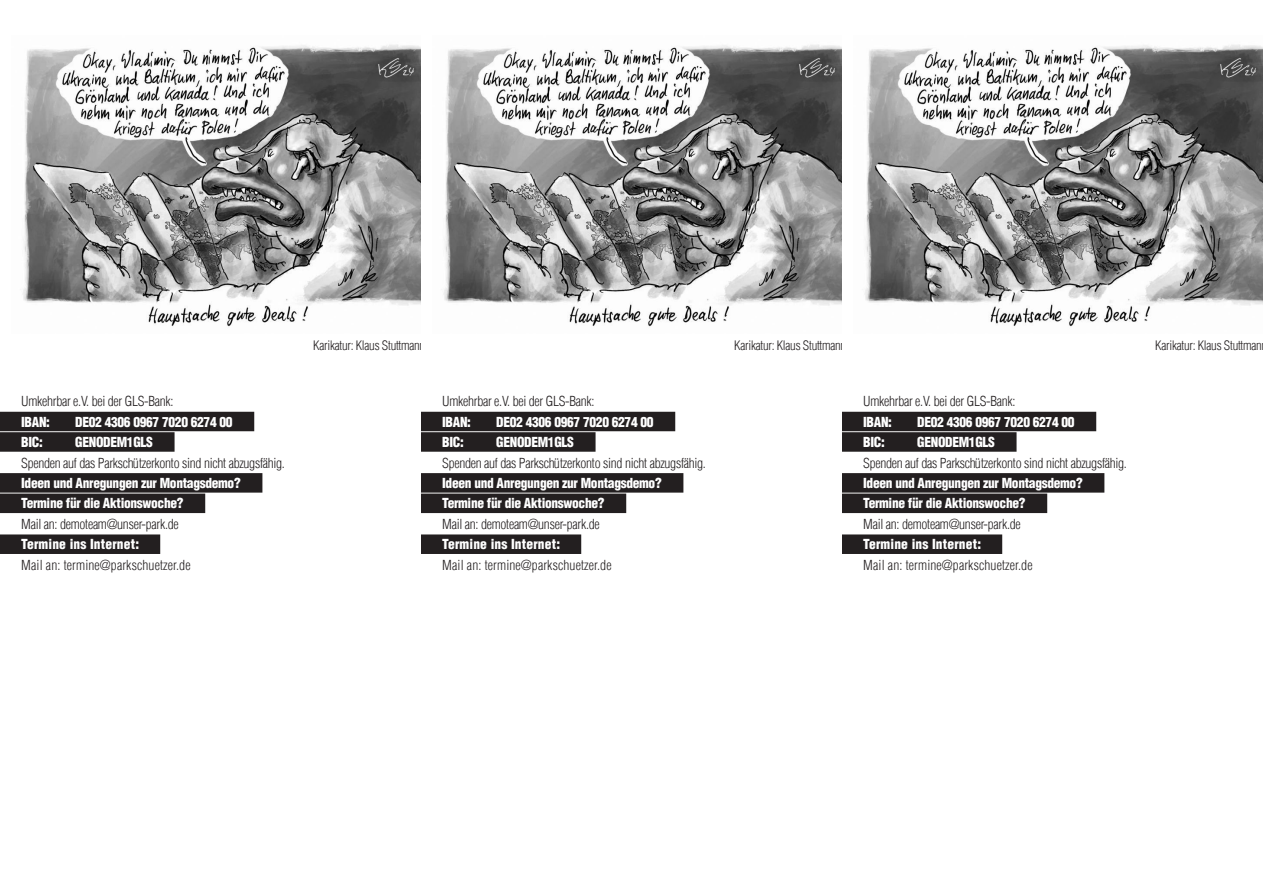
<style>
.page{position:relative;width:1263px;height:893px;background:#fff}
.page>*{position:absolute;margin:0;border:0;box-sizing:border-box;transform-origin:0 0}
.t1{font:13.5px/20.4px "Switzerland Cond Light Plain";letter-spacing:-.02em;color:#231f20}
.t2{font:13.5px "Switzerland Cond Black Plain";letter-spacing:-.025em;color:#fff}
.t3{font:12.75px "Switzerland Cond Light Plain";letter-spacing:-.02em;color:#231f20}
.s1{font-family:"Switzerland Cond Black Plain";color:#fff}
</style>
<div class="page">
<img style="left:22px;top:44px;width:399px;height:283px">
<div style="left:0;top:412px;width:254px;height:19px;background:#231f20"></div>
<div style="left:0;top:432px;width:175px;height:20px;background:#231f20"></div>
<div style="left:0;top:473px;width:262px;height:20px;background:#231f20"></div>
<div style="left:0;top:494px;width:205px;height:19px;background:#231f20"></div>
<div style="left:0;top:534px;width:160px;height:20px;background:#231f20"></div>
<img style="left:443px;top:44px;width:399px;height:283px">
<div style="left:421px;top:412px;width:254px;height:19px;background:#231f20"></div>
<div style="left:421px;top:432px;width:174px;height:20px;background:#231f20"></div>
<div style="left:421px;top:473px;width:262px;height:20px;background:#231f20"></div>
<div style="left:421px;top:494px;width:205px;height:19px;background:#231f20"></div>
<div style="left:421px;top:534px;width:160px;height:20px;background:#231f20"></div>
<img style="left:864px;top:44px;width:399px;height:283px">
<div style="left:842px;top:412px;width:254px;height:19px;background:#231f20"></div>
<div style="left:842px;top:432px;width:174px;height:20px;background:#231f20"></div>
<div style="left:842px;top:473px;width:262px;height:20px;background:#231f20"></div>
<div style="left:842px;top:494px;width:205px;height:19px;background:#231f20"></div>
<div style="left:842px;top:534px;width:160px;height:20px;background:#231f20"></div>
<p class="t3" style="left:313px;top:338px;width:113px">Karikatur: Klaus Stuttmann</p>
<p class="t3" style="left:734px;top:338px;width:113px">Karikatur: Klaus Stuttmann</p>
<p class="t3" style="left:1155px;top:338px;width:108px">Karikatur: Klaus Stuttman</p>
<p class="t1" style="left:21px;top:391px;width:154px">Umkehrbar e.V. bei der GLS-Bank:<br><span class="s1">IBAN:</span></p>
<p class="t2" style="left:75px;top:413px;width:159px">DE02 4306 0967 7020 6274 00</p>
<p class="t1" style="left:442px;top:391px;width:154px">Umkehrbar e.V. bei der GLS-Bank:<br><span class="s1">IBAN:</span></p>
<p class="t2" style="left:496px;top:413px;width:159px">DE02 4306 0967 7020 6274 00</p>
<p class="t1" style="left:863px;top:391px;width:154px">Umkehrbar e.V. bei der GLS-Bank:<br><span class="s1">IBAN:</span></p>
<p class="t2" style="left:917px;top:413px;width:159px">DE02 4306 0967 7020 6274 00</p>
<p class="t1" style="left:21px;top:432px;width:265px;text-indent:54px"><span class="s1">GENODEM1GLS<br></span>Spenden auf das Parkschützerkonto sind nicht abzugsfähig.<br><span class="s1">Ideen und Anregungen zur Montagsdemo?<br>Termine für die Aktionswoche?<br></span>Mail an: demoteam@unser-park.de<br><span class="s1">Termine ins Internet:<br></span>Mail an: termine@parkschuetzer.de</p>
<p class="t2" style="left:21px;top:434px;width:23px">BIC:</p>
<p class="t1" style="left:442px;top:432px;width:265px;text-indent:54px"><span class="s1">GENODEM1GLS<br></span>Spenden auf das Parkschützerkonto sind nicht abzugsfähig.<br><span class="s1">Ideen und Anregungen zur Montagsdemo?<br>Termine für die Aktionswoche?<br></span>Mail an: demoteam@unser-park.de<br><span class="s1">Termine ins Internet:<br></span>Mail an: termine@parkschuetzer.de</p>
<p class="t2" style="left:442px;top:434px;width:23px">BIC:</p>
<p class="t1" style="left:863px;top:432px;width:265px;text-indent:54px"><span class="s1">GENODEM1GLS<br></span>Spenden auf das Parkschützerkonto sind nicht abzugsfähig.<br><span class="s1">Ideen und Anregungen zur Montagsdemo?<br>Termine für die Aktionswoche?<br></span>Mail an: demoteam@unser-park.de<br><span class="s1">Termine ins Internet:<br></span>Mail an: termine@parkschuetzer.de</p>
<p class="t2" style="left:863px;top:434px;width:23px">BIC:</p>
</div>
